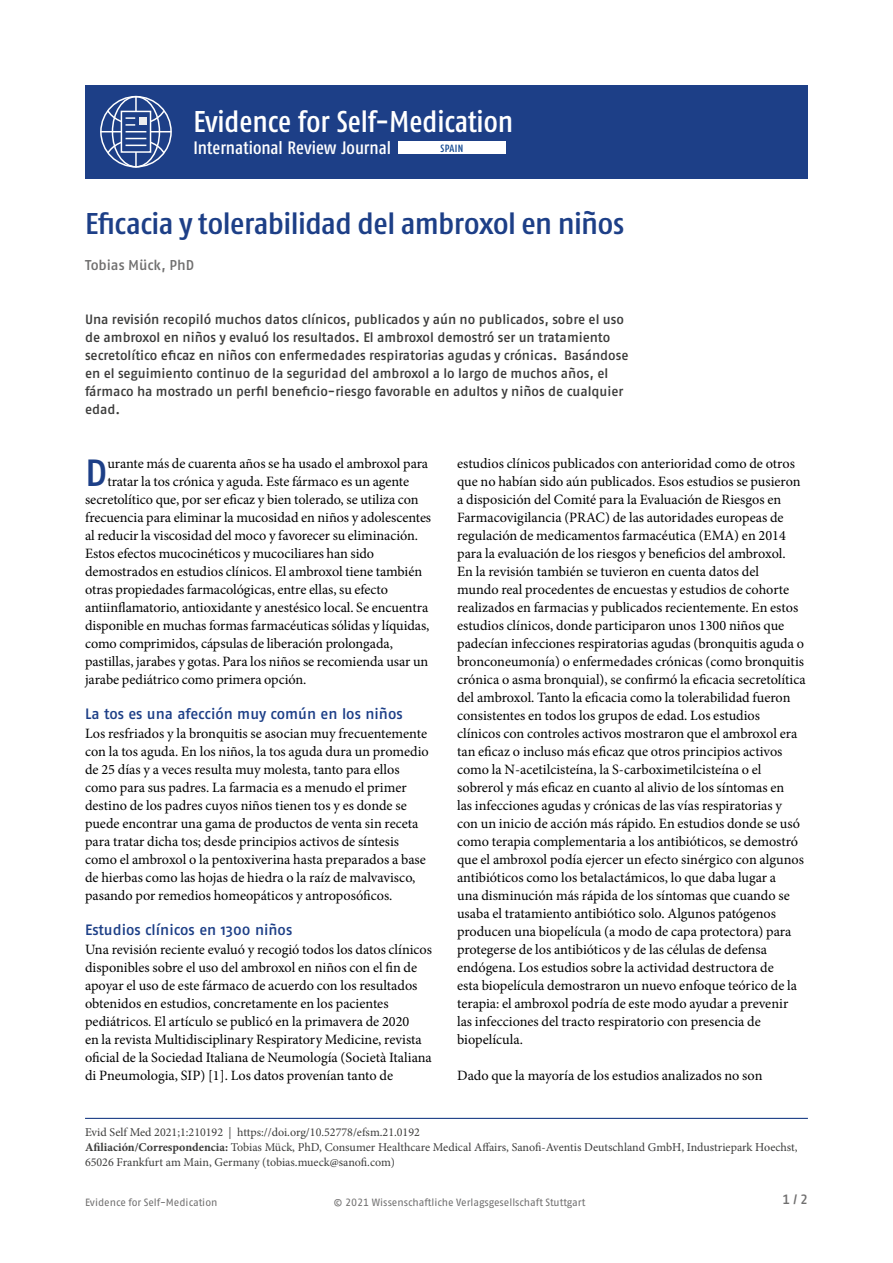
<style>
.page{position:relative;width:893px;height:1263px;background:#fff}
.page>*{position:absolute;margin:0;border:0;box-sizing:border-box;transform-origin:0 0}
.t1{font:500 37.8px "Fago Pro";color:#1d3f87}
.t2{font:500 condensed 30px "Fago Pro";letter-spacing:-.015em;color:#1d3f87;scale:1.1 1}
.t3{font:500 condensed 30px "Fago Pro";color:#fff}
.t4{font:500 condensed 18px "Fago Pro";color:#fff}
.t5{font:500 15px "Fago Pro";color:#1d3f87}
.t6{font:14.25px/18px "Minion Pro";color:#000}
.t7{font:500 14.25px "Fago Pro";letter-spacing:-.005em;color:#706f6f}
.t8{font:500 13.5px/18px "Fago Pro";color:#3c3c3b}
.t9{font:500 13.5px "Fago Pro";color:#706f6f}
.t10{font:12px/15px "Minion Pro";color:#3c3c3b}
.t11{font:10.5px "Fago Pro";letter-spacing:-.005em;color:#706f6f}
.t12{font:500 condensed 10.5px "Fago Pro";letter-spacing:.025em;color:#0e468f}
.s1{font-weight:700}
</style>
<div class="page">
<div style="left:85px;top:85px;width:723px;height:94px;background:#1d3f87"></div>
<div style="left:100px;top:96px;width:72px;height:72px;border:2px solid #fff;border-radius:50%"></div>
<div style="left:112px;top:96px;width:48px;height:72px;border:2px solid #fff;border-radius:50%"></div>
<hr style="left:100px;top:131px;width:71px;height:1px;background:#fff">
<hr style="left:135px;top:96px;width:2px;height:72px;background:#fff">
<svg style="left:121px;top:132px;width:30px;height:6px"></svg>
<svg style="left:106px;top:138px;width:60px;height:17px"></svg>
<svg style="left:106px;top:109px;width:60px;height:23px"></svg>
<hr style="left:85px;top:1118px;width:723px;height:1px;background:#1d3f87">
<div style="left:398px;top:141px;width:107px;height:13px;background:#fff"></div>
<h2 class="t3" style="left:193px;top:103px;width:321px">Evidence for Self-Medication</h2>
<p class="t4" style="left:193px;top:137px;width:199px">International Review Journal</p>
<p class="t12" style="left:441px;top:142px;width:24px">SPAIN</p>
<h2 class="t2" style="left:85px;top:206px;width:492px">Eficacia y tolerabilidad del ambroxol en niños</h2>
<p class="t7" style="left:85px;top:256px;width:111px">Tobias Mück, PhD</p>
<p class="t8" style="left:85px;top:310px;width:545px">Una revisión recopiló muchos datos clínicos, publicados y aún no publicados, sobre el uso de ambroxol en niños y evaluó los resultados. El ambroxol demostró ser un tratamiento secretolítico eficaz en niños con enfermedades respiratorias agudas y crónicas. Basándose en el seguimiento continuo de la seguridad del ambroxol a lo largo de muchos años, el fármaco ha mostrado un perfil beneficio-riesgo favorable en adultos y niños de cualquier edad.</p>
<h1 class="t1" style="left:85px;top:450px;width:24px">D</h1>
<p class="t6" style="left:107px;top:455px;width:322px">urante más de cuarenta años se ha usado el ambroxol para</p>
<p class="t6" style="left:107px;top:473px;width:303px">tratar la tos crónica y aguda. Este fármaco es un agente</p>
<p class="t6" style="left:85px;top:491px;width:335px">secretolítico que, por ser eficaz y bien tolerado, se utiliza con</p>
<p class="t6" style="left:85px;top:509px;width:348px">frecuencia para eliminar la mucosidad en niños y adolescentes</p>
<p class="t6" style="left:85px;top:527px;width:335px">al reducir la viscosidad del moco y favorecer su eliminación.</p>
<p class="t6" style="left:85px;top:545px;width:291px">Estos efectos mucocinéticos y mucociliares han sido</p>
<p class="t6" style="left:85px;top:563px;width:339px">demostrados en estudios clínicos. El ambroxol tiene también</p>
<p class="t6" style="left:85px;top:581px;width:305px">otras propiedades farmacológicas, entre ellas, su efecto</p>
<p class="t6" style="left:85px;top:599px;width:345px">antiinflamatorio, antioxidante y anestésico local. Se encuentra</p>
<p class="t6" style="left:85px;top:616px;width:346px">disponible en muchas formas farmacéuticas sólidas y líquidas,</p>
<p class="t6" style="left:85px;top:634px;width:309px">como comprimidos, cápsulas de liberación prolongada,</p>
<p class="t6" style="left:85px;top:652px;width:345px">pastillas, jarabes y gotas. Para los niños se recomienda usar un</p>
<p class="t6" style="left:85px;top:670px;width:223px">jarabe pediátrico como primera opción.</p>
<p class="t5" style="left:85px;top:705px;width:319px">La tos es una afección muy común en los niños</p>
<p class="t6" style="left:85px;top:725px;width:345px">Los resfriados y la bronquitis se asocian muy frecuentemente con la tos aguda. En los niños, la tos aguda dura un promedio de 25 días y a veces resulta muy molesta, tanto para ellos como para sus padres. La farmacia es a menudo el primer destino de los padres cuyos niños tienen tos y es donde se puede encontrar una gama de productos de venta sin receta para tratar dicha tos; desde principios activos de síntesis como el ambroxol o la pentoxiverina hasta preparados a base de hierbas como las hojas de hiedra o la raíz de malvavisco, pasando por remedios homeopáticos y antroposóficos.</p>
<p class="t5" style="left:85px;top:921px;width:209px">Estudios clínicos en 1300 niños</p>
<p class="t6" style="left:85px;top:941px;width:349px">Una revisión reciente evaluó y recogió todos los datos clínicos disponibles sobre el uso del ambroxol en niños con el fin de apoyar el uso de este fármaco de acuerdo con los resultados obtenidos en estudios, concretamente en los pacientes pediátricos. El artículo se publicó en la primavera de 2020<br>en la revista Multidisciplinary Respiratory Medicine, revista oficial de la Sociedad Italiana de Neumología (Società Italiana di Pneumologia, SIP) [1]. Los datos provenían tanto de</p>
<p class="t6" style="left:457px;top:455px;width:350px">estudios clínicos publicados con anterioridad como de otros que no habían sido aún publicados. Esos estudios se pusieron a disposición del Comité para la Evaluación de Riesgos en Farmacovigilancia (PRAC) de las autoridades europeas de regulación de medicamentos farmacéutica (EMA) en 2014 para la evaluación de los riesgos y beneficios del ambroxol.<br>En la revisión también se tuvieron en cuenta datos del<br>mundo real procedentes de encuestas y estudios de cohorte realizados en farmacias y publicados recientemente. En estos estudios clínicos, donde participaron unos 1300 niños que padecían infecciones respiratorias agudas (bronquitis aguda o bronconeumonía) o enfermedades crónicas (como bronquitis crónica o asma bronquial), se confirmó la eficacia secretolítica del ambroxol. Tanto la eficacia como la tolerabilidad fueron consistentes en todos los grupos de edad. Los estudios clínicos con controles activos mostraron que el ambroxol era tan eficaz o incluso más eficaz que otros principios activos como la N-acetilcisteína, la S-carboximetilcisteína o el sobrerol y más eficaz en cuanto al alivio de los síntomas en<br>las infecciones agudas y crónicas de las vías respiratorias y con un inicio de acción más rápido. En estudios donde se usó como terapia complementaria a los antibióticos, se demostró que el ambroxol podía ejercer un efecto sinérgico con algunos antibióticos como los betalactámicos, lo que daba lugar a<br>una disminución más rápida de los síntomas que cuando se usaba el tratamiento antibiótico solo. Algunos patógenos producen una biopelícula (a modo de capa protectora) para protegerse de los antibióticos y de las células de defensa endógena. Los estudios sobre la actividad destructora de<br>esta biopelícula demostraron un nuevo enfoque teórico de la terapia: el ambroxol podría de este modo ayudar a prevenir las infecciones del tracto respiratorio con presencia de biopelícula.</p>
<p class="t6" style="left:457px;top:1066px;width:307px">Dado que la mayoría de los estudios analizados no son</p>
<p class="t10" style="left:85px;top:1125px;width:714px">Evid Self Med 2021;1:210192 | https://doi.org/10.52778/efsm.21.0192<br><span class="s1">Afiliación/Correspondencia:</span> Tobias Mück, PhD, Consumer Healthcare Medical Affairs, Sanofi-Aventis Deutschland GmbH, Industriepark Hoechst,<br>65026 Frankfurt am Main, Germany (tobias.mueck@sanofi.com)</p>
<p class="t11" style="left:85px;top:1196px;width:134px">Evidence for Self-Medication</p>
<p class="t11" style="left:334px;top:1196px;width:253px">© 2021 Wissenschaftliche Verlagsgesellschaft Stuttgart</p>
<p class="t9" style="left:782px;top:1191px;width:27px">1 / 2</p>
</div>
